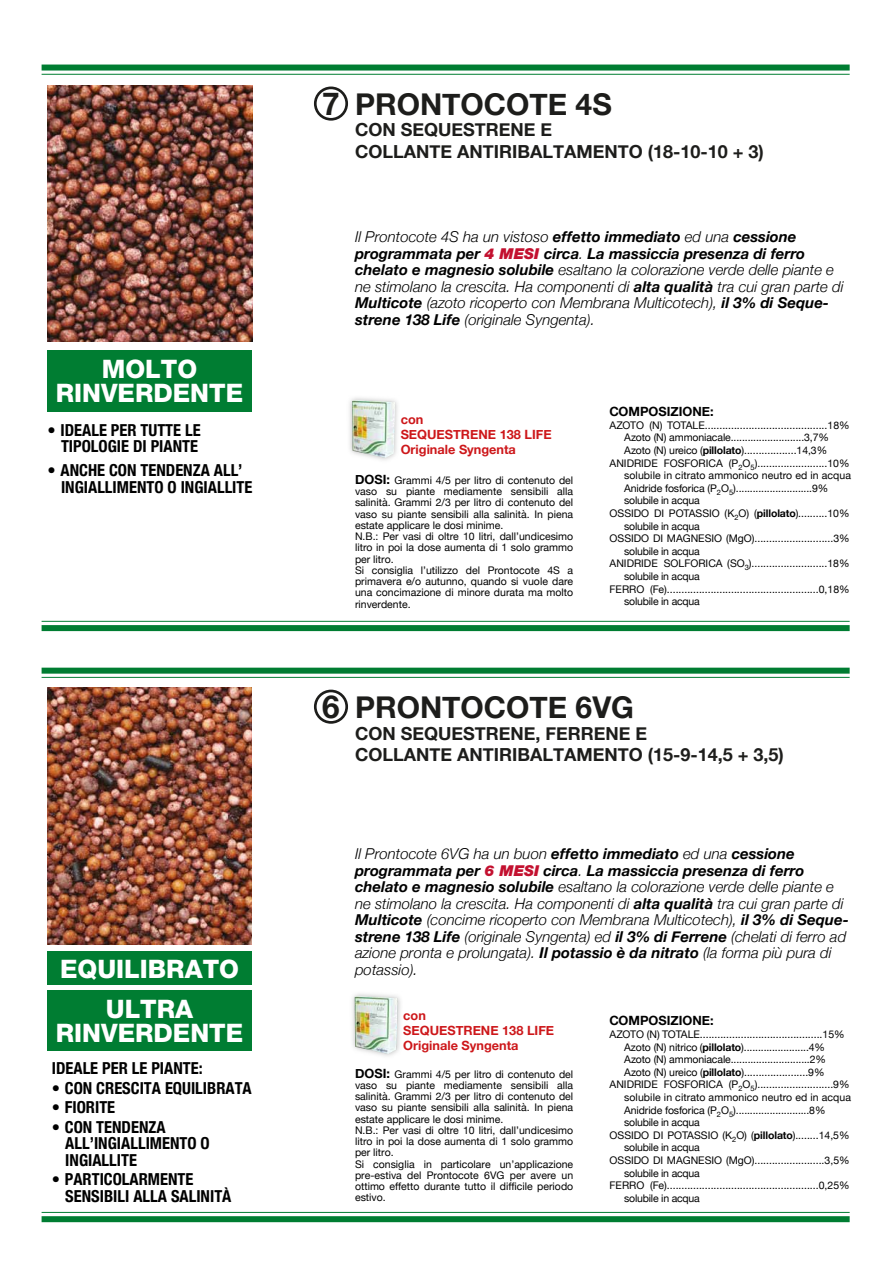
<style>
.page{position:relative;width:893px;height:1263px;background:#fff}
.page>*{position:absolute;margin:0;border:0;box-sizing:border-box;transform-origin:0 0}
.t1{font:700 31.5px "Helvetica Neue";color:#1d1d1b}
.t2{font:700 30px "Helvetica Neue";color:#1d1d1b}
.t3{font:800 25.5px/24px "Helvetica Neue LT Std";color:#fff;text-align:center}
.t4{font:700 18px/21.6px "Helvetica Neue";color:#1d1d1b}
.t5{font:700 condensed 16.5px/16.5px "Helvetica Neue";color:#000}
.t6{font:italic 300 15px/16.5px "Helvetica Neue";color:#000}
.t7{font:700 12.75px/15.3px "Helvetica Neue";color:#cd171a}
.t8{font:700 12.75px "Helvetica Neue";color:#000}
.t9{font:10.5px/11.2px "Helvetica Neue";color:#000}
.t10{font:10.5px "Helvetica Neue";letter-spacing:-.02em;color:#000}
.s1{font-weight:700}
.s2{font-family:"Helvetica Neue LT Std";font-weight:900;color:#c3102f}
.s3{font-weight:700;font-size:12.75px}
</style>
<div class="page">
<img style="left:48px;top:688px;width:204px;height:256px">
<div style="left:349px;top:991px;width:54px;height:68px;background:linear-gradient(to bottom,#f1f1f1,#fafafa)"></div>
<img style="left:355px;top:996px;width:43px;height:58px">
<div style="left:314px;top:690px;width:34px;height:34px;border:3px solid #1d1d1b;border-radius:50%"></div>
<div style="left:42px;top:668px;width:808px;height:6px;background:#007d32"></div>
<div style="left:42px;top:1216px;width:808px;height:6px;background:#007d32"></div>
<hr style="left:42px;top:677px;width:808px;height:1px;background:#007d32">
<hr style="left:42px;top:1212px;width:808px;height:1px;background:#007d32">
<div style="left:48px;top:991px;width:204px;height:60px;background:#007d32"></div>
<div style="left:48px;top:951px;width:204px;height:33px;background:#007d32"></div>
<div style="left:314px;top:87px;width:34px;height:34px;border:3px solid #1d1d1b;border-radius:50%"></div>
<img style="left:48px;top:85px;width:204px;height:256px">
<svg style="left:349px;top:398px;width:49px;height:62px"></svg>
<img style="left:352px;top:400px;width:43px;height:58px">
<div style="left:42px;top:65px;width:808px;height:6px;background:#007d32"></div>
<div style="left:42px;top:625px;width:808px;height:6px;background:#007d32"></div>
<hr style="left:42px;top:74px;width:808px;height:1px;background:#007d32">
<hr style="left:42px;top:621px;width:808px;height:1px;background:#007d32">
<div style="left:48px;top:350px;width:204px;height:61px;background:#007d32"></div>
<p class="t3" style="left:56px;top:357px;width:189px">MOLTO<br>RINVERDENTE</p>
<p class="t5" style="left:48px;top:421px;width:155px;text-align:right">• IDEALE PER TUTTE LE<br>TIPOLOGIE DI PIANTE</p>
<p class="t5" style="left:61px;top:461px;width:193px;text-indent:-13px">• ANCHE CON TENDENZA ALL’<br>INGIALLIMENTO O INGIALLITE</p>
<p class="t3" style="left:60px;top:957px;width:180px">EQUILIBRATO</p>
<p class="t3" style="left:56px;top:997px;width:189px">ULTRA<br>RINVERDENTE</p>
<p class="t5" style="left:52px;top:1059px;width:152px">IDEALE PER LE PIANTE:</p>
<p class="t5" style="left:52px;top:1078px;width:201px">• CON CRESCITA EQUILIBRATA</p>
<p class="t5" style="left:52px;top:1098px;width:65px">• FIORITE</p>
<p class="t5" style="left:65px;top:1117px;width:146px;text-indent:-13px">• CON TENDENZA<br>ALL’INGIALLIMENTO O<br>INGIALLITE</p>
<p class="t5" style="left:65px;top:1170px;width:168px;text-indent:-13px">• PARTICOLARMENTE<br>SENSIBILI ALLA SALINITÀ</p>
<p class="t1" style="left:322px;top:79px;width:19px">7</p>
<p class="t2" style="left:355px;top:81px;width:258px">PRONTOCOTE 4S</p>
<p class="t4" style="left:355px;top:120px;width:410px">CON SEQUESTRENE E<br>COLLANTE ANTIRIBALTAMENTO (18-10-10 + 3)</p>
<p class="t6" style="left:355px;top:228px;width:490px">Il Prontocote 4S ha un vistoso <span class="s1">effetto immediato</span> ed una <span class="s1">cessione programmata per</span> <span class="s2">4 MESI</span> <span class="s1">circa</span>. <span class="s1">La massiccia presenza di ferro chelato e magnesio solubile</span> esaltano la colorazione verde delle piante e ne stimolano la crescita. Ha componenti di <span class="s1">alta qualità</span> tra cui gran parte di <span class="s1">Multicote</span> (azoto ricoperto con Membrana Multicotech), <span class="s1">il 3% di Seque&shy;strene 138 Life</span> (originale Syngenta).</p>
<p class="t7" style="left:401px;top:412px;width:152px">con<br>SEQUESTRENE 138 LIFE<br>Originale Syngenta</p>
<p class="t9" style="left:355px;top:475px;width:220px"><span class="s3">DOSI:</span> Grammi 4/5 per litro di contenuto del vaso su piante mediamente sensibili alla salinità. Grammi 2/3 per litro di contenuto del vaso su piante sensibili alla salinità. In piena estate applicare le dosi minime.<br>N.B.: Per vasi di oltre 10 litri, dall’undicesimo litro in poi la dose aumenta di 1 solo grammo per litro.<br>Si consiglia l’utilizzo del Prontocote 4S a primavera e/o autunno, quando si vuole dare una concimazione di minore durata ma molto rinverdente.</p>
<p class="t8" style="left:609px;top:402px;width:106px">COMPOSIZIONE:</p>
<p class="t10" style="left:609px;top:417px;width:242px">AZOTO (N) TOTALE..........................................18%</p>
<p class="t9" style="left:624px;top:433px;width:206px">Azoto (N) ammoniacale..........................3,7%</p>
<p class="t9" style="left:624px;top:445px;width:205px">Azoto (N) ureico (<span class="s1">pillolato</span>)..................14,3%</p>
<p class="t9" style="left:610px;top:458px;width:242px">ANIDRIDE FOSFORICA (P<sub>2</sub>O<sub>5</sub>)........................10%</p>
<p class="t9" style="left:624px;top:470px;width:228px">solubile in citrato ammonico neutro ed in acqua</p>
<p class="t9" style="left:624px;top:483px;width:206px">Anidride fosforica (P<sub>2</sub>O<sub>5</sub>)...........................9%</p>
<p class="t10" style="left:624px;top:493px;width:77px">solubile in acqua</p>
<p class="t9" style="left:609px;top:508px;width:242px">OSSIDO DI POTASSIO (K<sub>2</sub>O) (<span class="s1">pillolato</span>)..........10%</p>
<p class="t10" style="left:624px;top:518px;width:77px">solubile in acqua</p>
<p class="t9" style="left:609px;top:533px;width:242px">OSSIDO DI MAGNESIO (MgO)...........................3%</p>
<p class="t10" style="left:624px;top:543px;width:77px">solubile in acqua</p>
<p class="t9" style="left:610px;top:559px;width:242px">ANIDRIDE SOLFORICA (SO<sub>3</sub>)..........................18%</p>
<p class="t10" style="left:624px;top:569px;width:77px">solubile in acqua</p>
<p class="t9" style="left:609px;top:584px;width:242px">FERRO (Fe)....................................................0,18%</p>
<p class="t10" style="left:624px;top:594px;width:77px">solubile in acqua</p>
<p class="t1" style="left:322px;top:682px;width:19px">6</p>
<p class="t2" style="left:355px;top:684px;width:280px">PRONTOCOTE 6VG</p>
<p class="t4" style="left:355px;top:723px;width:430px">CON SEQUESTRENE, FERRENE E<br>COLLANTE ANTIRIBALTAMENTO (15-9-14,5 + 3,5)</p>
<p class="t6" style="left:355px;top:844px;width:495px">Il Prontocote 6VG ha un buon <span class="s1">effetto immediato</span> ed una <span class="s1">cessione programmata per</span> <span class="s2">6 MESI</span> <span class="s1">circa</span>. <span class="s1">La massiccia presenza di ferro chelato e magnesio solubile</span> esaltano la colorazione verde delle piante e ne stimolano la crescita. Ha componenti di <span class="s1">alta qualità</span> tra cui gran parte di <span class="s1">Multicote</span> (concime ricoperto con Membrana Multicotech), <span class="s1">il 3% di Seque&shy;strene 138 Life</span> (originale Syngenta) ed <span class="s1">il 3% di Ferrene</span> (chelati di ferro ad azione pronta e prolungata). <span class="s1">Il potassio è da nitrato</span> (la forma più pura di potassio).</p>
<p class="t7" style="left:403px;top:1008px;width:152px">con<br>SEQUESTRENE 138 LIFE<br>Originale Syngenta</p>
<p class="t9" style="left:355px;top:1069px;width:220px"><span class="s3">DOSI:</span> Grammi 4/5 per litro di contenuto del vaso su piante mediamente sensibili alla salinità. Grammi 2/3 per litro di contenuto del vaso su piante sensibili alla salinità. In piena estate applicare le dosi minime.<br>N.B.: Per vasi di oltre 10 litri, dall’undicesimo litro in poi la dose aumenta di 1 solo grammo per litro.<br>Si consiglia in particolare un’applicazione pre-estiva del Prontocote 6VG per avere un ottimo effetto durante tutto il difficile periodo estivo.</p>
<p class="t8" style="left:609px;top:1011px;width:106px">COMPOSIZIONE:</p>
<p class="t10" style="left:609px;top:1026px;width:237px">AZOTO (N) TOTALE..........................................15%</p>
<p class="t9" style="left:624px;top:1042px;width:202px">Azoto (N) nitrico (<span class="s1">pillolato</span>).......................4%</p>
<p class="t9" style="left:624px;top:1054px;width:203px">Azoto (N) ammoniacale............................2%</p>
<p class="t9" style="left:624px;top:1067px;width:202px">Azoto (N) ureico (<span class="s1">pillolato</span>)......................9%</p>
<p class="t9" style="left:610px;top:1079px;width:242px">ANIDRIDE FOSFORICA (P<sub>2</sub>O<sub>5</sub>)..........................9%</p>
<p class="t9" style="left:624px;top:1092px;width:228px">solubile in citrato ammonico neutro ed in acqua</p>
<p class="t9" style="left:624px;top:1105px;width:203px">Anidride fosforica (P<sub>2</sub>O<sub>5</sub>)..........................8%</p>
<p class="t10" style="left:624px;top:1115px;width:77px">solubile in acqua</p>
<p class="t9" style="left:609px;top:1130px;width:242px">OSSIDO DI POTASSIO (K<sub>2</sub>O) (<span class="s1">pillolato</span>)........14,5%</p>
<p class="t10" style="left:624px;top:1140px;width:77px">solubile in acqua</p>
<p class="t9" style="left:609px;top:1155px;width:242px">OSSIDO DI MAGNESIO (MgO)........................3,5%</p>
<p class="t10" style="left:624px;top:1165px;width:77px">solubile in acqua</p>
<p class="t9" style="left:610px;top:1180px;width:242px">FERRO (Fe)....................................................0,25%</p>
<p class="t10" style="left:624px;top:1190px;width:77px">solubile in acqua</p>
</div>
